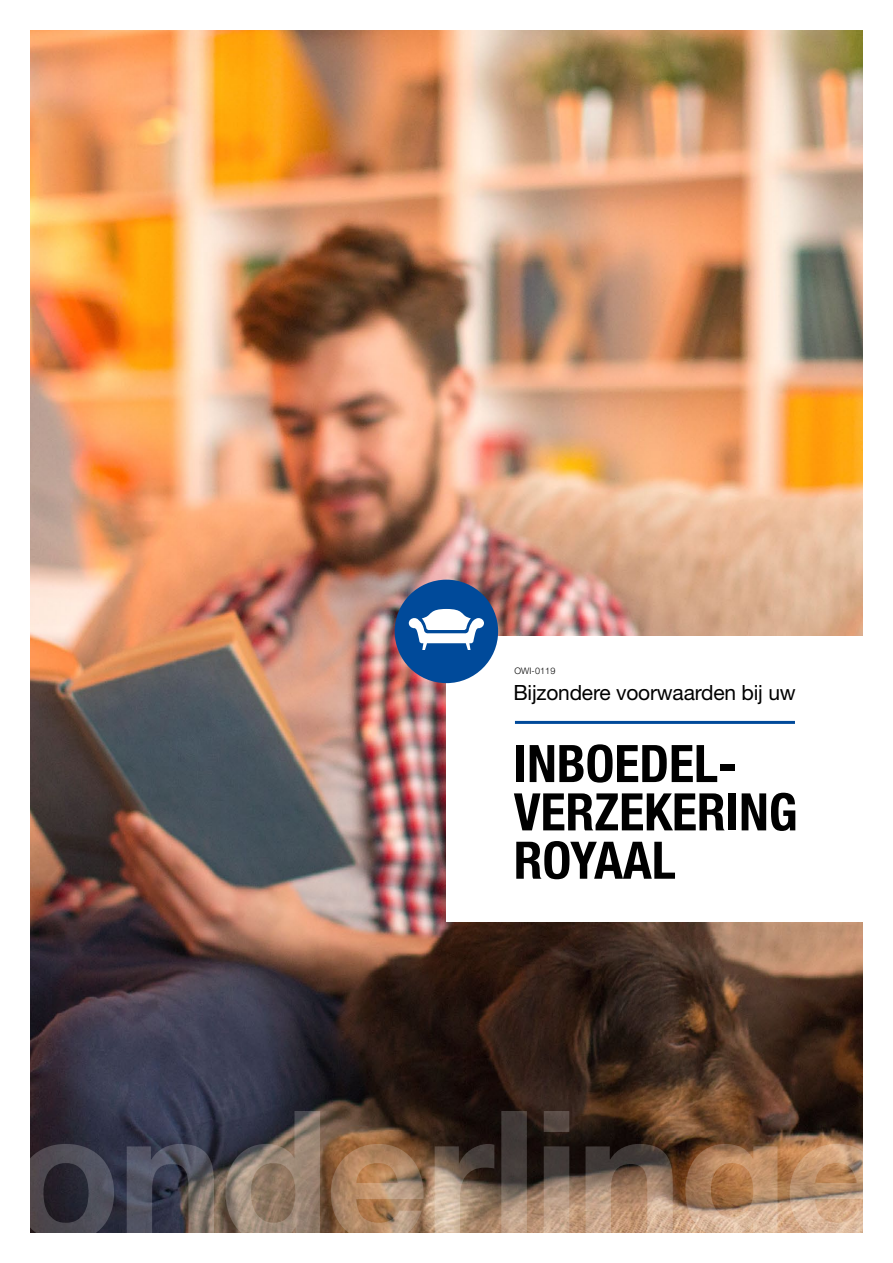
<style>
.page{position:relative;width:893px;height:1263px;background:#fff}
.page>*{position:absolute;margin:0;border:0;box-sizing:border-box;transform-origin:0 0}
.t1{font:700 condensed 51.75px/48.3px "Helvetica Neue";color:#000}
.t2{font:21px "Helvetica Neue LT Std";letter-spacing:-.01em;color:#000}
.t3{font:300 9px "Helvetica Neue LT Std";letter-spacing:.01em;color:#000}
</style>
<div class="page">
<img style="left:31px;top:31px;width:831px;height:1080px">
<div style="left:446px;top:636px;width:447px;height:285px;background:#fff"></div>
<img style="left:30px;top:1111px;width:833px;height:122px">
<div style="left:395px;top:580px;width:103px;height:103px;background:#004a9a;border-radius:50%"></div>
<hr style="left:515px;top:721px;width:280px;height:3px;background:#004a9a">
<svg style="left:409px;top:609px;width:75px;height:41px"></svg>
<p class="t3" style="left:514px;top:665px;width:42px">OWI-0119</p>
<p class="t2" style="left:513px;top:679px;width:284px">Bijzondere voorwaarden bij uw</p>
<h1 class="t1" style="left:514px;top:736px;width:285px">INBOEDEL-<br>VERZEKERING<br>ROYAAL</h1>
</div>
